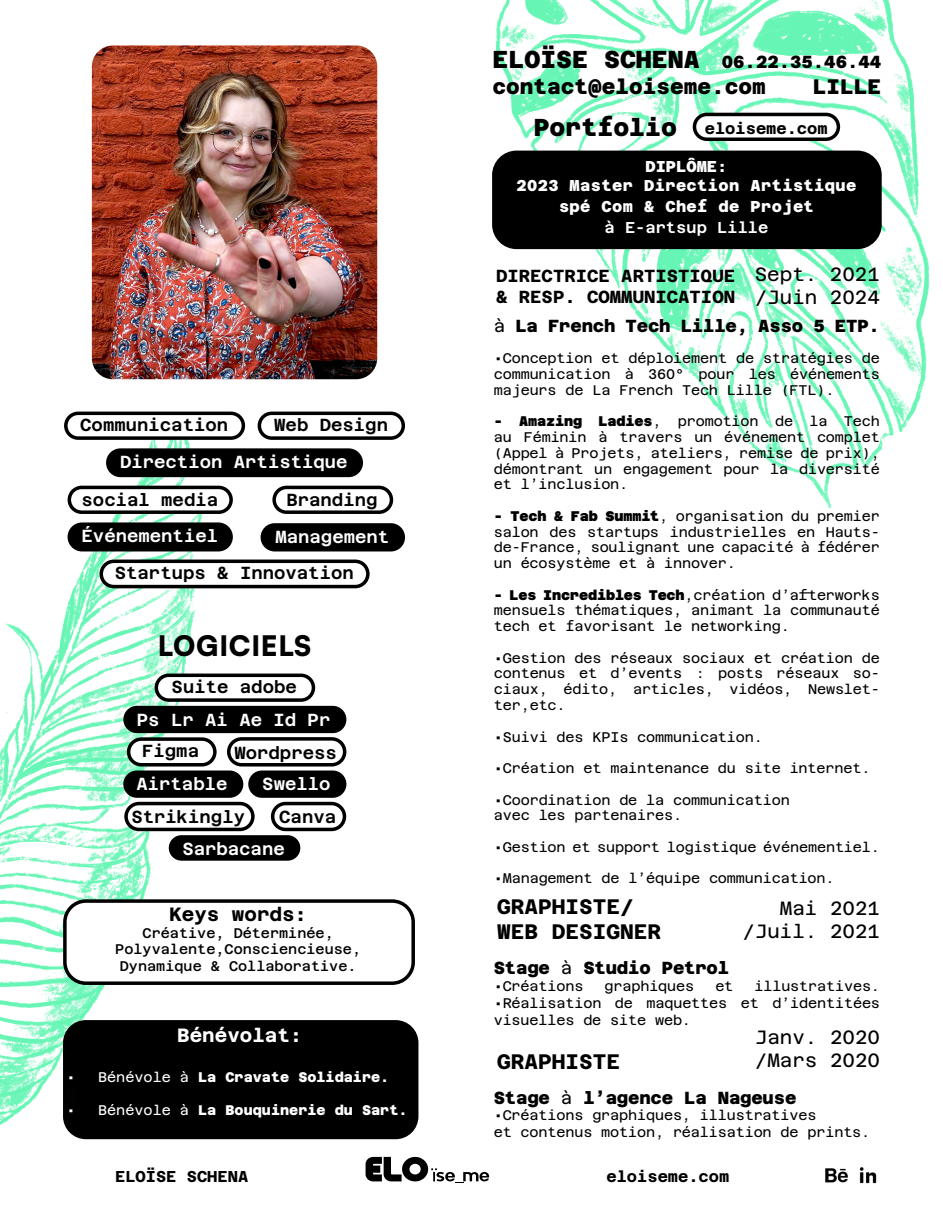
<style>
.page{position:relative;width:943px;height:1216px;background:#fff}
.page>*{position:absolute;margin:0;border:0;box-sizing:border-box;transform-origin:0 0}
.t1{font:900 28px "Satoshi";letter-spacing:.025em;color:#000}
.t2{font:800 24.5px "Azeret Mono";color:#000}
.t3{font:700 21px/25.2px "Azeret Mono";color:#000}
.t4{font:800 21px "Azeret Mono";color:#000}
.t5{font:19.25px/23.1px "Azeret Mono";color:#000}
.t6{font:700 19.25px "Azeret Mono";color:#000}
.t7{font:700 19.25px "Azeret Mono";color:#fff}
.t8{font:600 17.5px "Azeret Mono";color:#000}
.t9{font:800 17.5px "Azeret Mono";letter-spacing:-.01em;color:#000}
.t10{font:600 17.5px "Azeret Mono";color:#fff}
.t11{font:700 17.5px/21px "Azeret Mono";color:#000}
.t12{font:800 15.75px/18.9px "Azeret Mono";letter-spacing:.025em;color:#fff;text-align:center}
.t13{font:700 15.75px "Azeret Mono";color:#000}
.t14{font:600 15.75px "Azeret Mono";color:#fff}
.t15{font:14px/15.8px "Azeret Mono";letter-spacing:-.01em;color:#000;text-align:justify}
.t16{font:500 14px/16.8px "Azeret Mono";color:#000;text-align:center}
.t17{font:800 14px "Azeret Mono";color:#fff}
.s1{font-weight:800;font-size:24.5px}
.s2{font-weight:400}
.s3{font-weight:900}
</style>
<div class="page">
<img style="left:495px;top:0;width:435px;height:508px">
<img style="left:0;top:416px;width:228px;height:724px">
<div style="left:125px;top:707px;width:219px;height:24px;background:#000;border-radius:12px"></div>
<div style="left:123px;top:705px;width:223px;height:28px;border:4px solid #000;border-radius:12px"></div>
<div style="left:495px;top:154px;width:383px;height:91px;background:#000;border-radius:21px"></div>
<div style="left:492px;top:151px;width:389px;height:98px;border:7px solid #000;border-radius:21px"></div>
<div style="left:262px;top:525px;width:141px;height:24px;background:#000;border-radius:12px"></div>
<div style="left:260px;top:523px;width:145px;height:28px;border:4px solid #000;border-radius:12px"></div>
<div style="left:69px;top:524px;width:162px;height:25px;background:#000;border-radius:13px"></div>
<div style="left:68px;top:522px;width:165px;height:29px;border:4px solid #000;border-radius:13px"></div>
<div style="left:272px;top:485px;width:121px;height:29px;border:4px solid #000;border-radius:12px"></div>
<div style="left:69px;top:487px;width:162px;height:25px;background:#fff;border-radius:12px"></div>
<div style="left:68px;top:485px;width:165px;height:29px;border:4px solid #000;border-radius:12px"></div>
<div style="left:108px;top:450px;width:253px;height:25px;background:#000;border-radius:13px"></div>
<div style="left:106px;top:448px;width:257px;height:29px;border:4px solid #000;border-radius:13px"></div>
<div style="left:258px;top:411px;width:147px;height:29px;border:4px solid #000;border-radius:12px"></div>
<div style="left:66px;top:413px;width:177px;height:25px;background:#fff;border-radius:12px"></div>
<div style="left:64px;top:411px;width:181px;height:29px;border:4px solid #000;border-radius:12px"></div>
<div style="left:65px;top:901px;width:348px;height:82px;background:#fff;border-radius:21px"></div>
<div style="left:63px;top:899px;width:352px;height:85px;border:4px solid #000;border-radius:21px"></div>
<div style="left:65px;top:1021px;width:351px;height:116px;background:#000;border-radius:21px"></div>
<div style="left:63px;top:1020px;width:355px;height:119px;border:4px solid #000;border-radius:21px"></div>
<div style="left:129px;top:739px;width:86px;height:25px;background:#fff;border-radius:13px"></div>
<div style="left:127px;top:737px;width:90px;height:29px;border:4px solid #000;border-radius:13px"></div>
<svg style="left:365px;top:1156px;width:124px;height:27px"></svg>
<img style="left:825px;top:1168px;width:23px;height:15px">
<img style="left:859px;top:1167px;width:17px;height:16px">
<img style="left:92px;top:45px;width:285px;height:334px">
<div style="left:101px;top:561px;width:267px;height:25px;background:#fff;border-radius:13px"></div>
<div style="left:99px;top:559px;width:270px;height:29px;border:4px solid #000;border-radius:13px"></div>
<div style="left:156px;top:675px;width:157px;height:25px;background:#fff;border-radius:12px"></div>
<div style="left:155px;top:673px;width:160px;height:28px;border:4px solid #000;border-radius:12px"></div>
<div style="left:227px;top:737px;width:119px;height:29px;border:4px solid #000;border-radius:13px"></div>
<div style="left:125px;top:772px;width:116px;height:24px;background:#000;border-radius:12px"></div>
<div style="left:123px;top:770px;width:120px;height:27px;border:4px solid #000;border-radius:12px"></div>
<div style="left:250px;top:772px;width:94px;height:24px;background:#000;border-radius:12px"></div>
<div style="left:248px;top:770px;width:98px;height:27px;border:4px solid #000;border-radius:12px"></div>
<div style="left:126px;top:803px;width:127px;height:26px;background:#fff;border-radius:13px"></div>
<div style="left:124px;top:801px;width:131px;height:30px;border:4px solid #000;border-radius:13px"></div>
<div style="left:271px;top:801px;width:75px;height:30px;border:4px solid #000;border-radius:13px"></div>
<div style="left:170px;top:836px;width:128px;height:22px;background:#000;border-radius:11px"></div>
<div style="left:169px;top:835px;width:131px;height:25px;border:4px solid #000;border-radius:11px"></div>
<div style="left:694px;top:114px;width:144px;height:25px;background:#fff;border-radius:12px"></div>
<div style="left:692px;top:113px;width:148px;height:28px;border:4px solid #000;border-radius:12px"></div>
<h2 class="t2" style="left:492px;top:41px;width:209px">ELOÏSE SCHENA</h2>
<h3 class="t4" style="left:492px;top:70px;width:274px">contact@eloiseme.com</h3>
<p class="t9" style="left:722px;top:49px;width:161px">06.22.35.46.44</p>
<h3 class="t4" style="left:813px;top:70px;width:70px">LILLE</h3>
<p class="t13" style="left:533px;top:116px;width:295px"><span class="s1">Portfolio</span> eloiseme.com</p>
<p class="t8" style="left:80px;top:412px;width:149px">Communication</p>
<p class="t8" style="left:274px;top:412px;width:115px">Web Design</p>
<p class="t10" style="left:120px;top:449px;width:229px">Direction Artistique</p>
<p class="t8" style="left:82px;top:486px;width:138px">social media</p>
<p class="t8" style="left:286px;top:486px;width:92px">Branding</p>
<p class="t10" style="left:82px;top:523px;width:138px">Événementiel</p>
<p class="t10" style="left:275px;top:523px;width:115px">Management</p>
<p class="t8" style="left:115px;top:560px;width:240px">Startups &amp; Innovation</p>
<h1 class="t1" style="left:158px;top:624px;width:155px">LOGICIELS</h1>
<p class="t8" style="left:172px;top:674px;width:127px">Suite adobe</p>
<p class="t10" style="left:137px;top:706px;width:195px">Ps Lr Ai Ae Id Pr</p>
<p class="t8" style="left:142px;top:737px;width:58px">Figma</p>
<p class="t8" style="left:234px;top:739px;width:104px">Wordpress</p>
<p class="t10" style="left:136px;top:771px;width:92px">Airtable</p>
<p class="t10" style="left:262px;top:771px;width:70px">Swello</p>
<p class="t8" style="left:131px;top:804px;width:115px">Strikingly</p>
<p class="t8" style="left:279px;top:804px;width:58px">Canva</p>
<p class="t10" style="left:182px;top:835px;width:104px">Sarbacane</p>
<h3 class="t6" style="left:169px;top:899px;width:139px">Keys words:</h3>
<p class="t16" style="left:115px;top:923px;width:247px">Créative, Déterminée,<br>Polyvalente,Consciencieuse,<br>Dynamique &amp; Collaborative.</p>
<h3 class="t7" style="left:177px;top:1020px;width:127px">Bénévolat:</h3>
<p class="t17" style="left:66px;top:1065px;width:324px"><span class="s2">• Bénévole à</span> La Cravate Solidaire.</p>
<p class="t17" style="left:66px;top:1099px;width:342px"><span class="s2">• Bénévole à</span> La Bouquinerie du Sart.</p>
<p class="t12" style="left:516px;top:156px;width:341px">DIPLÔME:<br>2023 Master Direction Artistique</p>
<p class="t12" style="left:559px;top:196px;width:256px">spé Com &amp; Chef de Projet</p>
<p class="t14" style="left:604px;top:216px;width:165px">à E-artsup Lille</p>
<p class="t11" style="left:496px;top:264px;width:240px">DIRECTRICE ARTISTIQUE &amp; RESP. COMMUNICATION</p>
<h3 class="t5" style="left:754px;top:261px;width:127px">Sept. 2021 /Juin 2024</h3>
<p class="t9" style="left:494px;top:312px;width:387px"><span class="s2">à</span> La French Tech Lille, Asso 5 ETP.</p>
<p class="t15" style="left:494px;top:349px;width:387px">•Conception et déploiement de stratégies de communication à 360° pour les événements majeurs de La French Tech Lille (FTL).</p>
<p class="t15" style="left:494px;top:412px;width:387px"><span class="s3">- Amazing Ladies</span>, promotion de la Tech au Féminin à travers un événement complet (Appel à Projets, ateliers, remise de prix), démontrant un engagement pour la diversité et l’inclusion.</p>
<p class="t15" style="left:494px;top:507px;width:387px"><span class="s3">- Tech &amp; Fab Summit</span>, organisation du premier salon des startups industrielles en Hauts&shy;de-France, soulignant une capacité à fédérer un écosystème et à innover.</p>
<p class="t15" style="left:494px;top:585px;width:387px"><span class="s3">- Les Incredibles Tech</span>,création d’afterworks mensuels thématiques, animant la communauté tech et favorisant le networking.</p>
<p class="t15" style="left:494px;top:648px;width:387px">•Gestion des réseaux sociaux et création de contenus et d’events : posts réseaux so&shy;ciaux, édito, articles, vidéos, Newslet&shy;ter,etc.</p>
<p class="t15" style="left:494px;top:727px;width:270px">•Suivi des KPIs communication.</p>
<p class="t15" style="left:494px;top:759px;width:378px">•Création et maintenance du site internet.</p>
<p class="t15" style="left:494px;top:790px;width:297px">•Coordination de la communication avec les partenaires.</p>
<p class="t15" style="left:494px;top:837px;width:387px">•Gestion et support logistique événementiel.</p>
<p class="t15" style="left:494px;top:869px;width:342px">•Management de l’équipe communication.</p>
<h3 class="t3" style="left:497px;top:892px;width:165px">GRAPHISTE/<br>WEB DESIGNER</h3>
<h3 class="t5" style="left:742px;top:894px;width:139px;text-align:right">Mai 2021 /Juil. 2021</h3>
<p class="t9" style="left:493px;top:954px;width:237px">Stage <span class="s2">à</span> Studio Petrol</p>
<p class="t15" style="left:493px;top:976px;width:91px">•Créations</p>
<p class="t15" style="left:604px;top:976px;width:91px">graphiques</p>
<p class="t15" style="left:715px;top:976px;width:20px">et</p>
<p class="t15" style="left:754px;top:976px;width:127px">illustratives.</p>
<p class="t15" style="left:493px;top:993px;width:388px;line-height:16.8px">•Réalisation de maquettes et d’identitées visuelles de site web.</p>
<h3 class="t3" style="left:497px;top:1046px;width:124px">GRAPHISTE</h3>
<h3 class="t5" style="left:755px;top:1024px;width:127px">Janv. 2020 /Mars 2020</h3>
<p class="t9" style="left:493px;top:1084px;width:304px">Stage <span class="s2">à</span> l’agence La Nageuse</p>
<p class="t15" style="left:493px;top:1105px;width:378px;line-height:16.8px">•Créations graphiques, illustratives<br>et contenus motion, réalisation de prints.</p>
<p class="t13" style="left:115px;top:1164px;width:135px">ELOÏSE SCHENA</p>
<p class="t13" style="left:606px;top:1164px;width:124px">eloiseme.com</p>
</div>
